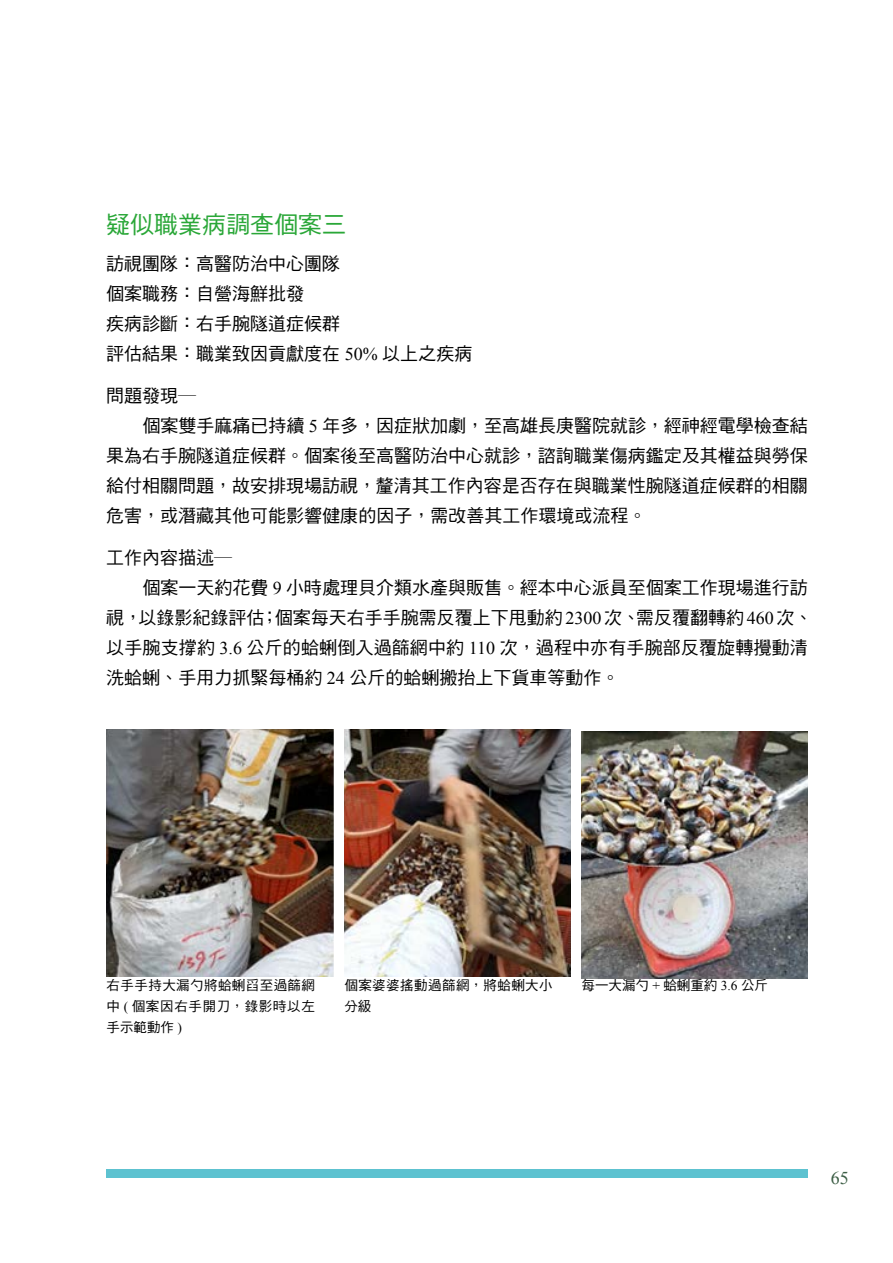
<style>
.page{position:relative;width:893px;height:1263px;background:#fff}
.page>*{position:absolute;margin:0;border:0;box-sizing:border-box;transform-origin:0 0}
.t1{font:24px "DF Hei Std W5";color:#2aa738}
.t2{font:18px/30px "DF Hei Std W5";color:#000}
.t3{font:18px "Times New Roman";color:#3c5e45}
.t4{font:13.5px/21px "DF Hei Std W5";letter-spacing:.03em;color:#000;text-align:justify}
.t5{font:13.5px "DF Hei Std W5";color:#000}
.s1{font-family:"Times New Roman"}
</style>
<div class="page">
<div style="left:106px;top:1169px;width:702px;height:9px;background:#5dc2d0"></div>
<img style="left:106px;top:729px;width:227px;height:247px">
<img style="left:344px;top:729px;width:227px;height:247px">
<img style="left:581px;top:731px;width:227px;height:247px">
<h1 class="t1" style="left:106px;top:212px;width:241px">疑似職業病調查個案三</h1>
<p class="t2" style="left:106px;top:248px;width:367px">訪視團隊：高醫防治中心團隊<br>個案職務：自營海鮮批發<br>疾病診斷：右手腕隧道症候群<br>評估結果：職業致因貢獻度在 <span class="s1">50%</span> 以上之疾病</p>
<p class="t2" style="left:106px;top:380px;width:91px">問題發現─</p>
<p class="t2" style="left:142px;top:410px;width:667px">個案雙手麻痛已持續 <span class="s1">5</span> 年多，因症狀加劇，至高雄長庚醫院就診，經神經電學檢查結</p>
<p class="t2" style="left:106px;top:440px;width:703px">果為右手腕隧道症候群。個案後至高醫防治中心就診，諮詢職業傷病鑑定及其權益與勞保</p>
<p class="t2" style="left:106px;top:470px;width:703px">給付相關問題，故安排現場訪視，釐清其工作內容是否存在與職業性腕隧道症候群的相關</p>
<p class="t2" style="left:106px;top:500px;width:541px">危害，或潛藏其他可能影響健康的因子，需改善其工作環境或流程。</p>
<p class="t2" style="left:106px;top:542px;width:127px">工作內容描述─</p>
<p class="t2" style="left:142px;top:572px;width:667px">個案一天約花費 <span class="s1">9</span> 小時處理貝介類水產與販售。經本中心派員至個案工作現場進行訪</p>
<p class="t2" style="left:106px;top:602px;width:708px">視，以錄影紀錄評估；個案每天右手手腕需反覆上下甩動約<span class="s1">2300</span>次、需反覆翻轉約<span class="s1">460</span>次、</p>
<p class="t2" style="left:106px;top:632px;width:703px">以手腕支撐約 <span class="s1">3.6</span> 公斤的蛤蜊倒入過篩網中約 <span class="s1">110</span> 次，過程中亦有手腕部反覆旋轉攪動清</p>
<p class="t2" style="left:106px;top:662px;width:514px">洗蛤蜊、手用力抓緊每桶約 <span class="s1">24</span> 公斤的蛤蜊搬抬上下貨車等動作。</p>
<p class="t4" style="left:107px;top:975px;width:210px">右手手持大漏勺將蛤蜊舀至過篩網中 <span class="s1">(</span> 個案因右手開刀，錄影時以左手示範動作 <span class="s1">)</span></p>
<p class="t4" style="left:344px;top:975px;width:210px">個案婆婆搖動過篩網，將蛤蜊大小分級</p>
<p class="t5" style="left:581px;top:978px;width:188px">每一大漏勺 <span class="s1">+</span> 蛤蜊重約 <span class="s1">3.6</span> 公斤</p>
<p class="t3" style="left:831px;top:1166px;width:19px">65</p>
</div>
